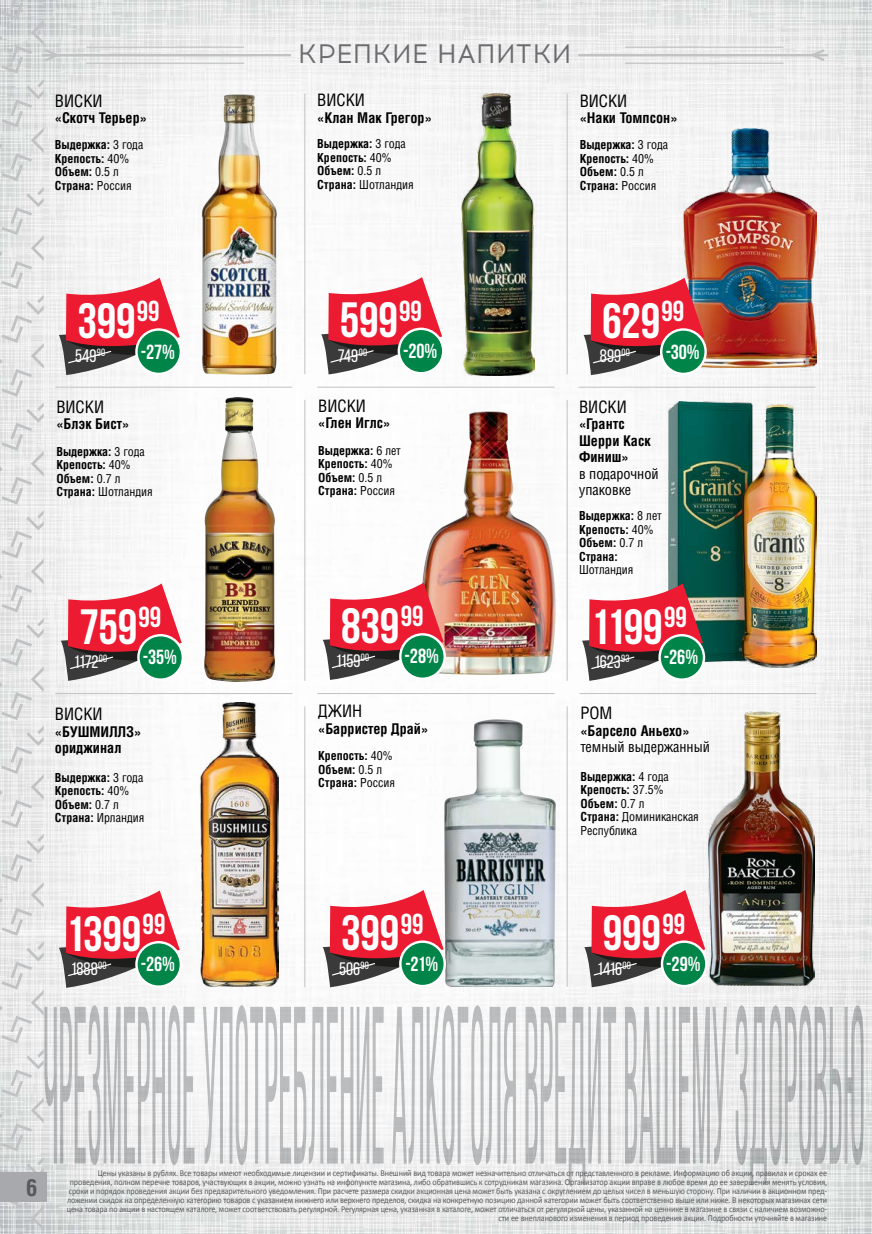
<style>
.page{position:relative;width:872px;height:1234px;background:#fff}
.page>*{position:absolute;margin:0;border:0;box-sizing:border-box;transform-origin:0 0}
.t1{font:700 49.5px "Bebas Neue";letter-spacing:-.005em;color:#fff}
.t2{font:26.7px "Acrom";letter-spacing:.01em;color:#6b6c6f}
.t3{font:700 22.5px "AG Letterica Condensed C";color:#58595b}
.t4{font:700 20.4px "Bebas Neue";color:#fff}
.t5{font:18px "Bebas Neue";letter-spacing:-.005em;color:#fff}
.t6{font:16.5px "AG Letterica Condensed C";color:#000}
.t7{font:700 14.25px/16.5px "AG Letterica Condensed C";color:#000}
.t8{font:14.25px/16.5px "AG Letterica Condensed C";color:#000}
.t9{font:700 12px/13.5px "AG Letterica Condensed C";color:#000}
.t10{font:12px/13.5px "AG Letterica Condensed C";color:#000}
.t11{font:9px/9px "Calibri";letter-spacing:-.01em;color:#58595b;text-align:right;scale:.9 1}
.s1{font-weight:400}
.s2{font-weight:700}
</style>
<div class="page">
<img style="left:0;top:0;width:872px;height:1233px">
<svg style="left:0;top:79px;width:44px;height:102px;background:#dbdede"></svg>
<svg style="left:0;top:187px;width:44px;height:317px"></svg>
<svg style="left:0;top:510px;width:44px;height:102px"></svg>
<svg style="left:0;top:618px;width:44px;height:209px"></svg>
<svg style="left:0;top:833px;width:44px;height:102px"></svg>
<svg style="left:0;top:941px;width:44px;height:209px"></svg>
<svg style="left:0;top:1156px;width:44px;height:77px;background:#cdd1d2"></svg>
<hr style="left:304px;top:94px;width:1px;height:280px;background:#c0c2c4">
<hr style="left:567px;top:94px;width:1px;height:280px;background:#c0c2c4">
<hr style="left:55px;top:693px;width:237px;height:1px;background:#c0c2c4">
<hr style="left:304px;top:400px;width:1px;height:280px;background:#c0c2c4">
<hr style="left:567px;top:400px;width:1px;height:280px;background:#c0c2c4">
<hr style="left:304px;top:706px;width:1px;height:280px;background:#c0c2c4">
<hr style="left:567px;top:706px;width:1px;height:280px;background:#c0c2c4">
<hr style="left:317px;top:693px;width:237px;height:1px;background:#c0c2c4">
<hr style="left:579px;top:693px;width:237px;height:1px;background:#c0c2c4">
<hr style="left:55px;top:387px;width:237px;height:1px;background:#c0c2c4">
<hr style="left:317px;top:387px;width:237px;height:1px;background:#c0c2c4">
<hr style="left:578px;top:387px;width:237px;height:1px;background:#c0c2c4">
<div style="left:0;top:1171px;width:47px;height:30px;background:#a7a9ac"></div>
<svg style="left:44px;top:1005px;width:819px;height:179px"></svg>
<div style="left:186px;top:80px;width:107px;height:300px;background:#000;opacity:.45"></div>
<img style="left:461px;top:93px;width:74px;height:282px">
<img style="left:683px;top:129px;width:133px;height:238px">
<div style="left:191px;top:385px;width:96px;height:297px;background:#000;opacity:.45"></div>
<div style="left:408px;top:401px;width:160px;height:274px;background:#000;opacity:.45"></div>
<img style="left:668px;top:401px;width:148px;height:266px">
<div style="left:431px;top:708px;width:138px;height:280px;background:#000;opacity:.45"></div>
<img style="left:708px;top:711px;width:106px;height:273px">
<hr style="left:625px;top:47px;width:158px;height:1px;background:#c0c2c4">
<hr style="left:625px;top:63px;width:158px;height:1px;background:#c0c2c4">
<svg style="left:578px;top:49px;width:250px;height:12px"></svg>
<svg style="left:0;top:0;width:291px;height:73px"></svg>
<svg style="left:59px;top:278px;width:121px;height:97px"></svg>
<svg style="left:321px;top:277px;width:121px;height:97px"></svg>
<div style="left:660px;top:328px;width:47px;height:47px;border:2px solid #fff;border-radius:50%"></div>
<svg style="left:583px;top:278px;width:121px;height:97px"></svg>
<svg style="left:61px;top:583px;width:121px;height:97px"></svg>
<div style="left:399px;top:633px;width:47px;height:46px;border:2px solid #fff;border-radius:50%"></div>
<svg style="left:323px;top:582px;width:120px;height:97px"></svg>
<svg style="left:582px;top:583px;width:121px;height:97px"></svg>
<svg style="left:59px;top:890px;width:121px;height:97px"></svg>
<div style="left:399px;top:940px;width:47px;height:47px;border:2px solid #fff;border-radius:50%"></div>
<svg style="left:323px;top:889px;width:120px;height:98px"></svg>
<svg style="left:584px;top:889px;width:121px;height:98px"></svg>
<img style="left:199px;top:702px;width:79px;height:283px">
<h3 class="t6" style="left:55px;top:91px;width:49px">Виски</h3>
<h3 class="t7" style="left:55px;top:110px;width:93px">«Скотч Терьер»</h3>
<h3 class="t9" style="left:55px;top:138px;width:90px">Выдержка: <span class="s1">3 года<br></span>Крепость: <span class="s1">40%<br></span>Объем: <span class="s1">0.5 л<br></span>Страна: <span class="s1">Россия</span></h3>
<h1 class="t1" style="left:77px;top:293px;width:84px">399<sup>99</sup></h1>
<h3 class="t5" style="left:75px;top:346px;width:32px">549<sup>90</sup></h3>
<h3 class="t4" style="left:141px;top:340px;width:36px">-27%</h3>
<h3 class="t6" style="left:56px;top:396px;width:49px">Виски</h3>
<h3 class="t7" style="left:56px;top:415px;width:74px">«Блэк Бист»</h3>
<h3 class="t9" style="left:56px;top:444px;width:98px">Выдержка: <span class="s1">3 года<br></span>Крепость: <span class="s1">40%<br></span>Объем: <span class="s1">0.7 л<br></span>Страна: <span class="s1">Шотландия</span></h3>
<h1 class="t1" style="left:80px;top:599px;width:83px">759<sup>99</sup></h1>
<h3 class="t5" style="left:74px;top:652px;width:35px">1172<sup>00</sup></h3>
<h3 class="t4" style="left:143px;top:645px;width:35px">-35%</h3>
<h3 class="t6" style="left:55px;top:704px;width:49px">Виски</h3>
<h3 class="t7" style="left:55px;top:723px;width:88px">«БУШМИЛЛЗ» ориджинал</h3>
<h3 class="t9" style="left:55px;top:770px;width:91px">Выдержка: <span class="s1">3 года<br></span>Крепость: <span class="s1">40%<br></span>Объем: <span class="s1">0.7 л<br></span>Страна: <span class="s1">Ирландия</span></h3>
<h1 class="t1" style="left:66px;top:906px;width:101px">1399<sup>99</sup></h1>
<h3 class="t5" style="left:71px;top:958px;width:37px">1888<sup>00</sup></h3>
<h3 class="t4" style="left:141px;top:952px;width:36px">-26%</h3>
<h2 class="t2" style="left:298px;top:36px;width:275px">Крепкие напитки</h2>
<h3 class="t6" style="left:317px;top:90px;width:49px">Виски</h3>
<h3 class="t7" style="left:317px;top:109px;width:116px">«Клан Мак Грегор»</h3>
<h3 class="t9" style="left:317px;top:137px;width:98px">Выдержка: <span class="s1">3 года<br></span>Крепость: <span class="s1">40%<br></span>Объем: <span class="s1">0.5 л<br></span>Страна: <span class="s1">Шотландия</span></h3>
<h3 class="t6" style="left:579px;top:91px;width:49px">Виски</h3>
<h3 class="t7" style="left:579px;top:110px;width:99px">«Наки Томпсон»</h3>
<h3 class="t9" style="left:579px;top:138px;width:90px">Выдержка: <span class="s1">3 года<br></span>Крепость: <span class="s1">40%<br></span>Объем: <span class="s1">0.5 л<br></span>Страна: <span class="s1">Россия</span></h3>
<h1 class="t1" style="left:340px;top:293px;width:84px">599<sup>99</sup></h1>
<h3 class="t5" style="left:338px;top:345px;width:31px">749<sup>00</sup></h3>
<h3 class="t4" style="left:403px;top:339px;width:36px">-20%</h3>
<h1 class="t1" style="left:602px;top:293px;width:84px">629<sup>99</sup></h1>
<h3 class="t5" style="left:600px;top:346px;width:31px">899<sup>00</sup></h3>
<h3 class="t4" style="left:665px;top:340px;width:35px">-30%</h3>
<h3 class="t6" style="left:318px;top:396px;width:49px">Виски</h3>
<h3 class="t7" style="left:318px;top:414px;width:74px">«Глен Иглс»</h3>
<h3 class="t9" style="left:318px;top:443px;width:84px">Выдержка: <span class="s1">6 лет<br></span>Крепость: <span class="s1">40%<br></span>Объем: <span class="s1">0.5 л<br></span>Страна: <span class="s1">Россия</span></h3>
<h3 class="t6" style="left:579px;top:396px;width:49px">Виски</h3>
<h3 class="t7" style="left:579px;top:415px;width:73px">«Грантс<br>Шерри Каск<br>Финиш»</h3>
<h3 class="t8" style="left:579px;top:465px;width:81px">в подарочной упаковке</h3>
<h3 class="t9" style="left:579px;top:509px;width:84px">Выдержка: <span class="s1">8 лет<br></span>Крепость: <span class="s1">40%<br></span>Объем: <span class="s1">0.7 л<br></span>Страна:</h3>
<h3 class="t10" style="left:579px;top:563px;width:56px">Шотландия</h3>
<h1 class="t1" style="left:341px;top:598px;width:84px">839<sup>99</sup></h1>
<h3 class="t5" style="left:336px;top:651px;width:35px">1159<sup>00</sup></h3>
<h3 class="t4" style="left:404px;top:645px;width:36px">-28%</h3>
<h1 class="t1" style="left:590px;top:599px;width:98px">1199<sup>99</sup></h1>
<h3 class="t5" style="left:594px;top:652px;width:37px">1623<sup>93</sup></h3>
<h3 class="t4" style="left:664px;top:645px;width:36px">-26%</h3>
<h3 class="t6" style="left:318px;top:701px;width:45px">Джин</h3>
<h3 class="t7" style="left:318px;top:720px;width:111px">«Барристер Драй»</h3>
<h3 class="t9" style="left:318px;top:748px;width:78px">Крепость: <span class="s1">40%<br></span>Объем: <span class="s1">0.5 л<br></span>Страна: <span class="s1">Россия</span></h3>
<h3 class="t6" style="left:580px;top:703px;width:31px">Ром</h3>
<h3 class="t7" style="left:580px;top:722px;width:111px">«Барсело Аньехо»</h3>
<h3 class="t8" style="left:580px;top:738px;width:131px">темный выдержанный</h3>
<h3 class="t10" style="left:580px;top:769px;width:120px"><span class="s2">Выдержка:</span> 4 года<br><span class="s2">Крепость:</span> 37.5%<br><span class="s2">Объем:</span> 0.7 л<br><span class="s2">Страна:</span> Доминиканская<br>Республика</h3>
<h1 class="t1" style="left:341px;top:905px;width:84px">399<sup>99</sup></h1>
<h3 class="t5" style="left:339px;top:958px;width:31px">506<sup>90</sup></h3>
<h3 class="t4" style="left:405px;top:952px;width:34px">-21%</h3>
<h1 class="t1" style="left:603px;top:905px;width:84px">999<sup>99</sup></h1>
<h3 class="t5" style="left:597px;top:958px;width:35px">1416<sup>00</sup></h3>
<h3 class="t4" style="left:666px;top:952px;width:36px">-29%</h3>
<h3 class="t3" style="left:26px;top:1174px;width:13px">6</h3>
<p class="t11" style="left:67px;top:1167px;width:846px">Цены указаны в рублях. Все товары имеют необходимые лицензии и сертификаты. Внешний вид товара может незначительно отличаться от представленного в рекламе. Информацию об акции, правилах и сроках ее проведения, полном перечне товаров, участвующих в акции, можно узнать на инфопункте магазина, либо обратившись к сотрудникам магазина. Организатор акции вправе в любое время до ее завершения менять условия, сроки и порядок проведения акции без предварительного уведомления. При расчете размера скидки акционная цена может быть указана с округлением до целых чисел в меньшую сторону. При наличии в акционном пред&shy;ложении скидок на определенную категорию товаров с указанием нижнего или верхнего пределов, скидка на конкретную позицию данной категории может быть соответственно выше или ниже. В некоторых магазинах сети цена товара по акции в настоящем каталоге, может соответствовать регулярной. Регулярная цена, указанная в каталоге, может отличаться от регулярной цены, указанной на ценнике в магазине в связи с наличием возможно&shy;сти ее внепланового изменения в период проведения акции. Подробности уточняйте в магазине</p>
</div>
